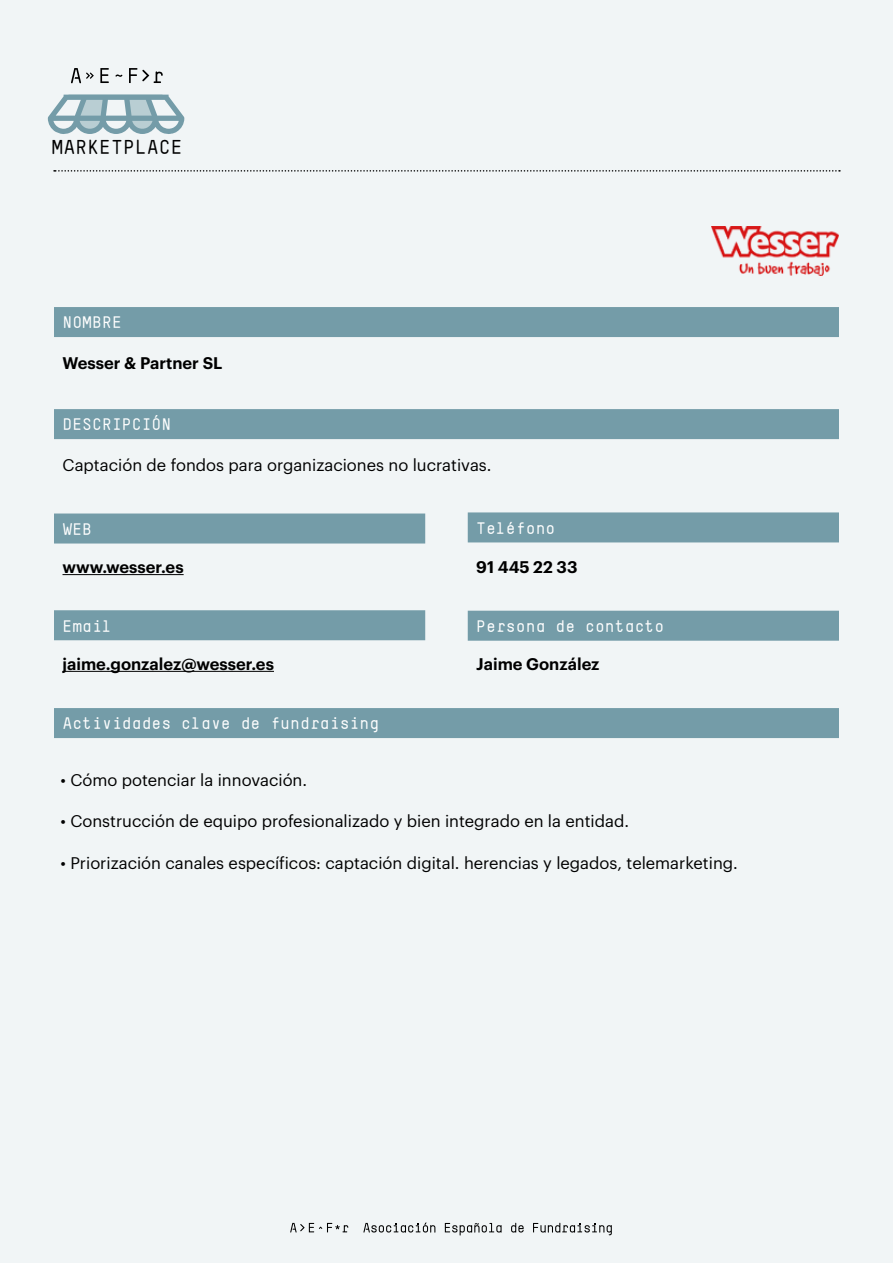
<style>
.page{position:relative;width:893px;height:1263px;background:#f1f5f6}
.page>*{position:absolute;margin:0;border:0;box-sizing:border-box;transform-origin:0 0}
.t1{font:700 19.95px "T Star Mono Round";color:#000}
.t2{font:16.5px "Graphik";color:#000}
.t3{font:700 16.5px "T Star Mono Round";color:#fff}
.t4{font:600 16.5px "Graphik";color:#000}
</style>
<div class="page">
<div style="left:54px;top:307px;width:785px;height:30px;background:#749ca8"></div>
<div style="left:54px;top:409px;width:785px;height:30px;background:#749ca8"></div>
<div style="left:54px;top:513px;width:371px;height:30px;background:#749ca8"></div>
<hr style="left:63px;top:574px;width:121px;height:1px;background:#000">
<div style="left:468px;top:512px;width:371px;height:30px;background:#749ca8"></div>
<div style="left:54px;top:610px;width:371px;height:30px;background:#749ca8"></div>
<hr style="left:63px;top:671px;width:211px;height:1px;background:#000">
<div style="left:468px;top:611px;width:371px;height:30px;background:#749ca8"></div>
<div style="left:54px;top:708px;width:785px;height:30px;background:#749ca8"></div>
<svg style="left:290px;top:1223px;width:58px;height:9px"></svg>
<svg style="left:445px;top:1223px;width:57px;height:12px"></svg>
<svg style="left:511px;top:1223px;width:13px;height:9px"></svg>
<svg style="left:533px;top:1223px;width:79px;height:12px"></svg>
<svg style="left:363px;top:1222px;width:72px;height:10px"></svg>
<svg style="left:115px;top:74px;width:7px;height:3px"></svg>
<svg style="left:100px;top:68px;width:9px;height:15px"></svg>
<svg style="left:129px;top:68px;width:34px;height:15px"></svg>
<svg style="left:71px;top:68px;width:23px;height:15px"></svg>
<svg style="left:54px;top:170px;width:786px;height:2px"></svg>
<svg style="left:48px;top:95px;width:136px;height:39px"></svg>
<img style="left:711px;top:226px;width:128px;height:49px">
<p class="t1" style="left:52px;top:135px;width:133px">MARKETPLACE</p>
<p class="t3" style="left:63px;top:313px;width:61px">NOMBRE</p>
<p class="t4" style="left:63px;top:350px;width:161px">Wesser &amp; Partner SL</p>
<p class="t3" style="left:63px;top:415px;width:110px">DESCRIPCIÓN</p>
<p class="t2" style="left:63px;top:453px;width:430px">Captación de fondos para organizaciones no lucrativas.</p>
<p class="t3" style="left:63px;top:519px;width:31px">WEB</p>
<p class="t4" style="left:63px;top:554px;width:123px">www.wesser.es</p>
<p class="t3" style="left:63px;top:616px;width:51px">Email</p>
<p class="t4" style="left:63px;top:651px;width:213px">jaime.gonzalez@wesser.es</p>
<p class="t3" style="left:63px;top:714px;width:318px">Actividades clave de fundraising</p>
<p class="t3" style="left:476px;top:518px;width:81px">Teléfono</p>
<p class="t4" style="left:476px;top:554px;width:103px">91 445 22 33</p>
<p class="t3" style="left:476px;top:616px;width:190px">Persona de contacto</p>
<p class="t4" style="left:476px;top:651px;width:125px">Jaime González</p>
<p class="t2" style="left:61px;top:768px;width:248px">• Cómo potenciar la innovación.</p>
<p class="t2" style="left:61px;top:809px;width:570px">• Construcción de equipo profesionalizado y bien integrado en la entidad.</p>
<p class="t2" style="left:61px;top:850px;width:679px">• Priorización canales específicos: captación digital. herencias y legados, telemarketing.</p>
</div>
